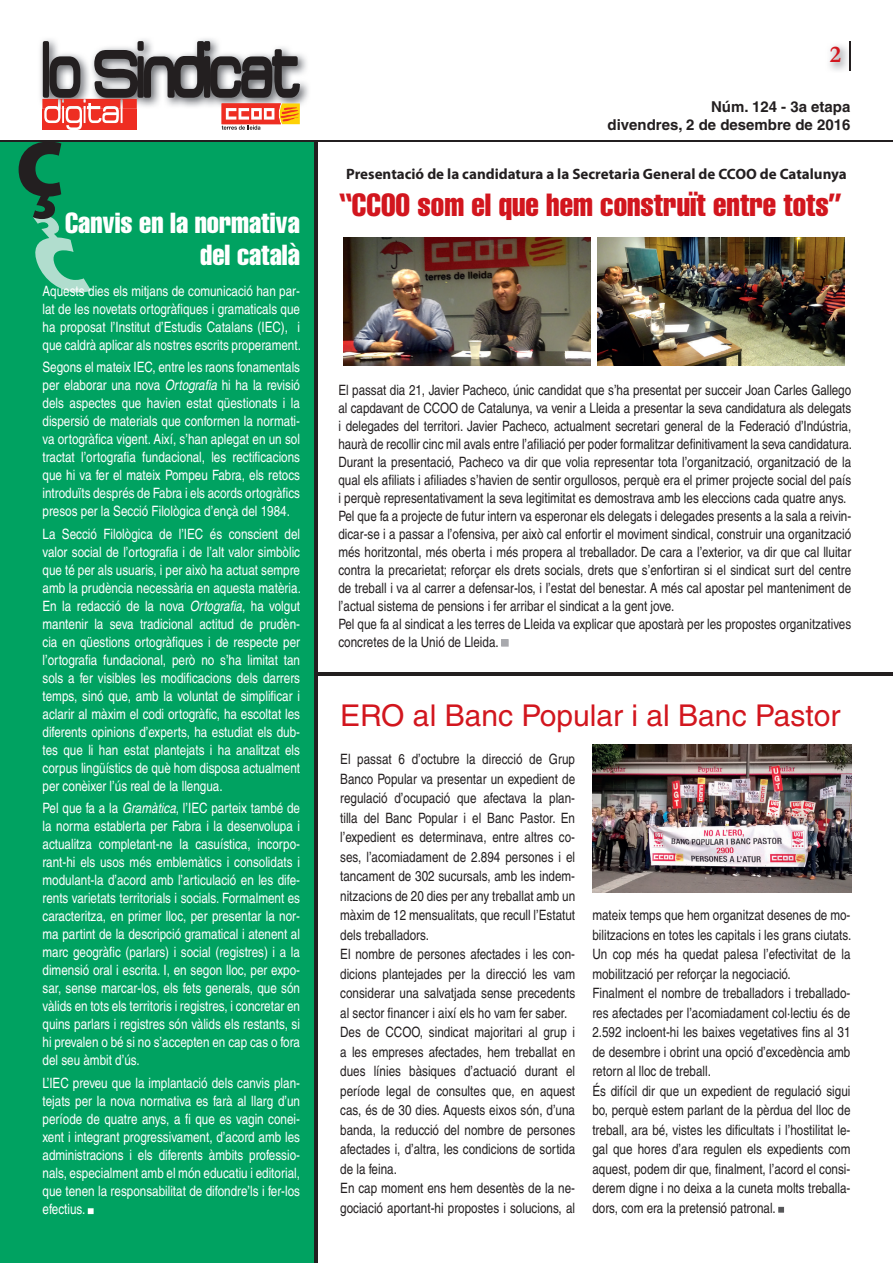
<style>
.page{position:relative;width:893px;height:1263px;background:#fff}
.page>*{position:absolute;margin:0;border:0;box-sizing:border-box;transform-origin:0 0}
.t1{font:extra-condensed 31.5px "Helvetica";color:#d2161e}
.t2{font:30px "Helvetica";color:#d2161e}
.t3{font:extra-condensed 28.5px/31.5px "Helvetica";color:#fff;text-align:right}
.t4{font:700 24px "Garamond";color:#d2161e}
.t5{font:700 15px "Myriad Pro";color:#231f20}
.t6{font:700 15px/18px "Helvetica";color:#231f20;text-align:right}
.t7{font:condensed 14.25px/19.5px "Helvetica";color:#231f20}
.t8{font:condensed 14.25px/18px "Helvetica";color:#fff;text-align:justify}
.s1{font-style:italic}
</style>
<div class="page">
<img style="left:829px;top:42px;width:21px;height:29px">
<hr style="left:850px;top:41px;width:1px;height:30px;background:#231f20">
<img style="left:40px;top:38px;width:269px;height:71px">
<svg style="left:43px;top:41px;width:257px;height:89px"></svg>
<svg style="left:501px;top:639px;width:8px;height:8px"></svg>
<hr style="left:314px;top:141px;width:3px;height:1122px;background:#231f20">
<svg style="left:778px;top:1207px;width:6px;height:6px"></svg>
<div style="left:0;top:140px;width:314px;height:1123px;background:#00a261"></div>
<svg style="left:19px;top:141px;width:72px;height:152px"></svg>
<hr style="left:0;top:140px;width:893px;height:1px;background:#231f20">
<svg style="left:88px;top:1208px;width:6px;height:6px"></svg>
<img style="left:592px;top:745px;width:259px;height:147px">
<img style="left:344px;top:238px;width:246px;height:127px">
<img style="left:597px;top:238px;width:247px;height:127px">
<hr style="left:316px;top:673px;width:577px;height:3px;background:#231f20">
<h3 class="t3" style="left:65px;top:207px;width:236px">Canvis en la normativa del català</h3>
<p class="t8" style="left:43px;top:282px;width:260px">Aquests dies els mitjans de comunicació han par&shy;lat de les novetats ortogràfiques i gramaticals que ha proposat l’Institut d’Estudis Catalans (IEC), i que caldrà aplicar als nostres escrits properament.</p>
<p class="t8" style="left:43px;top:358px;width:259px">Segons el mateix IEC, entre les raons fonamentals per elaborar una nova <span class="s1">Ortografia</span> hi ha la revisió dels aspectes que havien estat qüestionats i la dispersió de materials que conformen la normati&shy;va ortogràfica vigent. Així, s’han aplegat en un sol tractat l’ortografia fundacional, les rectificacions que hi va fer el mateix Pompeu Fabra, els retocs introduïts després de Fabra i els acords ortogràfics presos per la Secció Filològica d’ençà del 1984.</p>
<p class="t8" style="left:43px;top:525px;width:260px">La Secció Filològica de l’IEC és conscient del valor social de l’ortografia i de l’alt valor simbòlic que té per als usuaris, i per això ha actuat sempre amb la prudència necessària en aquesta matèria.<br>En la redacció de la nova <span class="s1">Ortografia</span>, ha volgut mantenir la seva tradicional actitud de prudèn&shy;cia en qüestions ortogràfiques i de respecte per l’ortografia fundacional, però no s’ha limitat tan sols a fer visibles les modificacions dels darrers temps, sinó que, amb la voluntat de simplificar i aclarir al màxim el codi ortogràfic, ha escoltat les diferents opinions d’experts, ha estudiat els dub&shy;tes que li han estat plantejats i ha analitzat els corpus lingüístics de què hom disposa actualment per conèixer l’ús real de la llengua.</p>
<p class="t8" style="left:43px;top:799px;width:259px">Pel que fa a la <span class="s1">Gramàtica</span>, l’IEC parteix també de la norma establerta per Fabra i la desenvolupa i actualitza completant-ne la casuística, incorpo&shy;rant-hi els usos més emblemàtics i consolidats i modulant-la d’acord amb l’articulació en les dife&shy;rents varietats territorials i socials. Formalment es caracteritza, en primer lloc, per presentar la nor&shy;ma partint de la descripció gramatical i atenent al marc geogràfic (parlars) i social (registres) i a la dimensió oral i escrita. I, en segon lloc, per expo&shy;sar, sense marcar-los, els fets generals, que són vàlids en tots els territoris i registres, i concretar en quins parlars i registres són vàlids els restants, si hi prevalen o bé si no s’accepten en cap cas o fora del seu àmbit d’ús.</p>
<p class="t8" style="left:43px;top:1074px;width:259px">L’IEC preveu que la implantació dels canvis plan&shy;tejats per la nova normativa es farà al llarg d’un període de quatre anys, a fi que es vagin conei&shy;xent i integrant progressivament, d’acord amb les administracions i els diferents àmbits professio&shy;nals, especialment amb el món educatiu i editorial, que tenen la responsabilitat de difondre’ls i fer-los efectius.</p>
<h3 class="t4" style="left:830px;top:38px;width:13px">2</h3>
<p class="t6" style="left:608px;top:98px;width:244px">Núm. 124 - 3a etapa<br>divendres, 2 de desembre de 2016</p>
<p class="t5" style="left:346px;top:164px;width:502px">Presentació de la candidatura a la Secretaria General de CCOO de Catalunya</p>
<h1 class="t1" style="left:338px;top:185px;width:505px">“CCOO som el que hem construït entre tots”</h1>
<p class="t7" style="left:338px;top:381px;width:515px;line-height:18px">El passat dia 21, Javier Pacheco, únic candidat que s’ha presentat per succeir Joan Carles Gallego al capdavant de CCOO de Catalunya, va venir a Lleida a presentar la seva candidatura als delegats i delegades del territori. Javier Pacheco, actualment secretari general de la Federació d’Indústria, haurà de recollir cinc mil avals entre l’afiliació per poder formalitzar definitivament la seva candidatura.<br>Durant la presentació, Pacheco va dir que volia representar tota l’organització, organització de la qual els afiliats i afiliades s’havien de sentir orgullosos, perquè era el primer projecte social del país i perquè representativament la seva legitimitat es demostrava amb les eleccions cada quatre anys.<br>Pel que fa a projecte de futur intern va esperonar els delegats i delegades presents a la sala a reivin&shy;dicar-se i a passar a l’ofensiva, per això cal enfortir el moviment sindical, construir una organització més horitzontal, més oberta i més propera al treballador. De cara a l’exterior, va dir que cal lluitar contra la precarietat; reforçar els drets socials, drets que s’enfortiran si el sindicat surt del centre de treball i va al carrer a defensar-los, i l’estat del benestar. A més cal apostar pel manteniment de l’actual sistema de pensions i fer arribar el sindicat a la gent jove.<br>Pel que fa al sindicat a les terres de Lleida va explicar que apostarà per les propostes organitzatives concretes de la Unió de Lleida.</p>
<h2 class="t2" style="left:340px;top:698px;width:502px">ERO al Banc Popular i al Banc Pastor</h2>
<p class="t7" style="left:340px;top:749px;width:236px">El passat 6 d’octubre la direcció de Grup Banco Popular va presentar un expedient de regulació d’ocupació que afectava la plan&shy;tilla del Banc Popular i el Banc Pastor. En l’expedient es determinava, entre altres co&shy;ses, l’acomiadament de 2.894 persones i el tancament de 302 sucursals, amb les indem&shy;nitzacions de 20 dies per any treballat amb un màxim de 12 mensualitats, que recull l’Estatut dels treballadors.<br>El nombre de persones afectades i les con&shy;dicions plantejades per la direcció les vam considerar una salvatjada sense precedents al sector financer i així els ho vam fer saber.<br>Des de CCOO, sindicat majoritari al grup i a les empreses afectades, hem treballat en dues línies bàsiques d’actuació durant el període legal de consultes que, en aquest cas, és de 30 dies. Aquests eixos són, d’una banda, la reducció del nombre de persones afectades i, d’altra, les condicions de sortida de la feina.<br>En cap moment ens hem desentès de la ne&shy;gociació aportant-hi propostes i solucions, al</p>
<p class="t7" style="left:592px;top:905px;width:260px">mateix temps que hem organitzat desenes de mo&shy;bilitzacions en totes les capitals i les grans ciutats.<br>Un cop més ha quedat palesa l’efectivitat de la mobilització per reforçar la negociació.<br>Finalment el nombre de treballadors i treballado&shy;res afectades per l’acomiadament col·lectiu és de 2.592 incloent-hi les baixes vegetatives fins al 31 de desembre i obrint una opció d’excedència amb retorn al lloc de treball.<br>És difícil dir que un expedient de regulació sigui bo, perquè estem parlant de la pèrdua del lloc de treball, ara bé, vistes les dificultats i l’hostilitat le&shy;gal que hores d’ara regulen els expedients com aquest, podem dir que, finalment, l’acord el consi&shy;derem digne i no deixa a la cuneta molts treballa&shy;dors, com era la pretensió patronal.</p>
</div>
